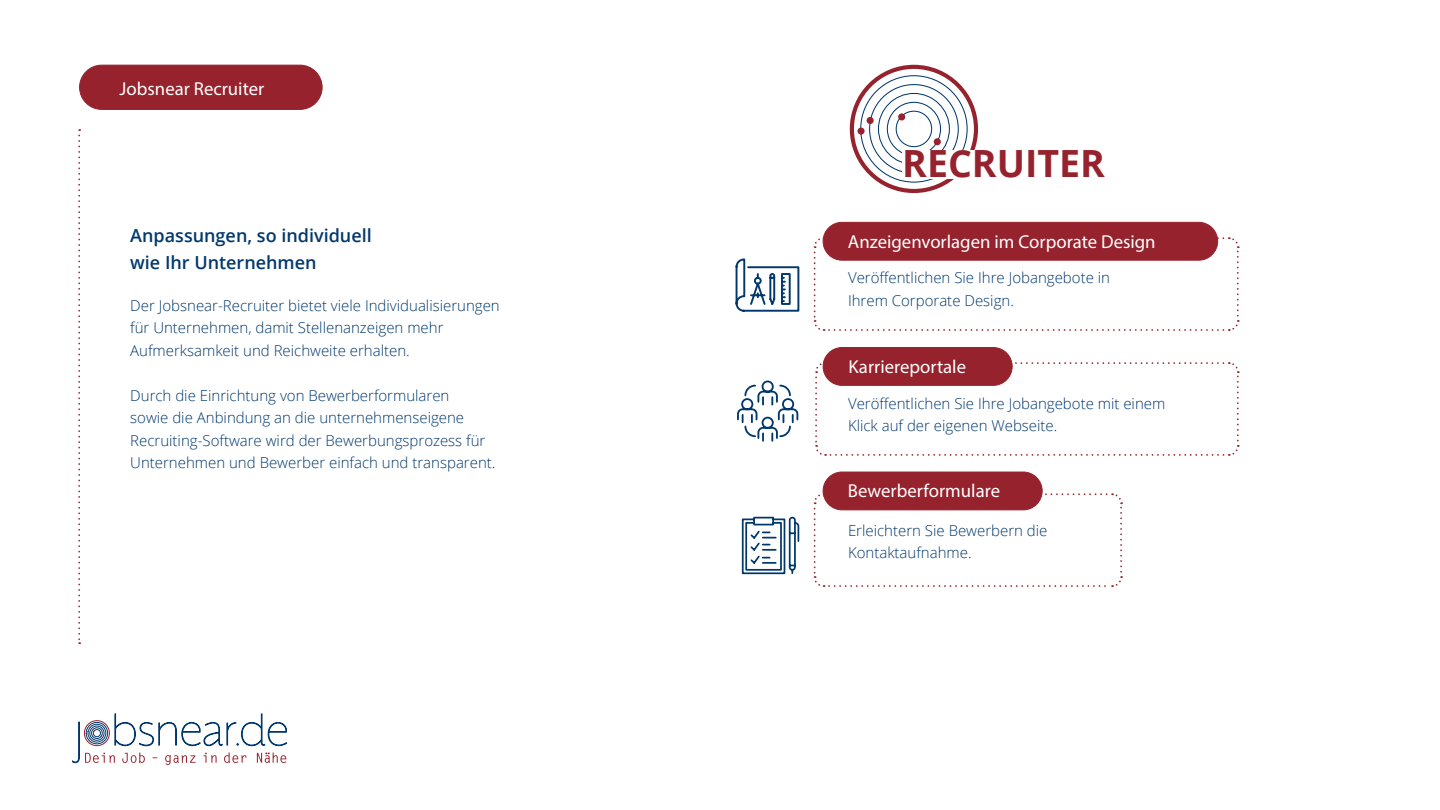
<style>
.page{position:relative;width:1440px;height:810px;background:#fff}
.page>*{position:absolute;margin:0;border:0;box-sizing:border-box;transform-origin:0 0}
.t1{font:700 37.5px "Open Sans";color:#96222d}
.t2{font:18.75px "Myriad Pro";color:#fff}
.t3{font:600 18px/27px "Open Sans";color:#00386d}
.t4{font:300 15px/22.5px "Open Sans";color:#00386d}
</style>
<div class="page">
<svg style="left:72px;top:713px;width:215px;height:52px"></svg>
<svg style="left:78px;top:129px;width:2px;height:515px"></svg>
<div style="left:80px;top:65px;width:242px;height:44px;background:#96222d;border-radius:22px"></div>
<div style="left:79px;top:65px;width:243px;height:45px;border:1px solid #96222d;border-radius:22px"></div>
<svg style="left:735px;top:258px;width:65px;height:54px"></svg>
<svg style="left:741px;top:516px;width:59px;height:59px"></svg>
<svg style="left:737px;top:380px;width:62px;height:62px"></svg>
<svg style="left:813px;top:236px;width:427px;height:95px"></svg>
<svg style="left:815px;top:361px;width:425px;height:95px"></svg>
<svg style="left:813px;top:492px;width:310px;height:95px"></svg>
<div style="left:850px;top:65px;width:128px;height:128px;border:4px solid #96222d;border-radius:50%"></div>
<div style="left:887px;top:102px;width:54px;height:54px;border:1px solid #00386d;border-radius:50%"></div>
<div style="left:896px;top:111px;width:36px;height:36px;border:1px solid #00386d;border-radius:50%"></div>
<div style="left:867px;top:117px;width:7px;height:7px;background:#96222d;border-radius:50%"></div>
<div style="left:858px;top:128px;width:7px;height:7px;background:#96222d;border-radius:50%"></div>
<div style="left:898px;top:113px;width:7px;height:7px;background:#96222d;border-radius:50%"></div>
<div style="left:934px;top:138px;width:7px;height:7px;background:#96222d;border-radius:50%"></div>
<div style="left:902px;top:150px;width:172px;height:29px;background:#fff"></div>
<div style="left:823px;top:222px;width:395px;height:38px;background:#96222d;border-radius:19px"></div>
<div style="left:823px;top:222px;width:395px;height:38px;border:1px solid #96222d;border-radius:19px"></div>
<div style="left:823px;top:348px;width:189px;height:37px;background:#96222d;border-radius:19px"></div>
<div style="left:823px;top:347px;width:190px;height:39px;border:1px solid #96222d;border-radius:19px"></div>
<div style="left:823px;top:472px;width:219px;height:38px;background:#96222d;border-radius:19px"></div>
<div style="left:823px;top:472px;width:220px;height:38px;border:1px solid #96222d;border-radius:19px"></div>
<p class="t2" style="left:120px;top:77px;width:146px">Jobsnear Recruiter</p>
<p class="t3" style="left:130px;top:221px;width:243px">Anpassungen, so individuell wie Ihr Unternehmen</p>
<p class="t4" style="left:130px;top:294px;width:371px">Der Jobsnear-Recruiter bietet viele Individualisierungen für Unternehmen, damit Stellenanzeigen mehr<br>Aufmerksamkeit und Reichweite erhalten.</p>
<p class="t4" style="left:130px;top:384px;width:367px">Durch die Einrichtung von Bewerberformularen<br>sowie die Anbindung an die unternehmenseigene Recruiting-Software wird der Bewerbungsprozess für Unternehmen und Bewerber einfach und transparent.</p>
<h1 class="t1" style="left:902px;top:137px;width:204px">RECRUITER</h1>
<p class="t2" style="left:848px;top:230px;width:309px">Anzeigenvorlagen im Corporate Design</p>
<p class="t4" style="left:848px;top:266px;width:264px">Veröffentlichen Sie Ihre Jobangebote in<br>Ihrem Corporate Design.</p>
<p class="t2" style="left:849px;top:355px;width:119px">Karriereportale</p>
<p class="t4" style="left:848px;top:392px;width:319px">Veröffentlichen Sie Ihre Jobangebote mit einem<br>Klick auf der eigenen Webseite.</p>
<p class="t2" style="left:848px;top:480px;width:154px">Bewerberformulare</p>
<p class="t4" style="left:848px;top:519px;width:201px">Erleichtern Sie Bewerbern die<br>Kontaktaufnahme.</p>
</div>
